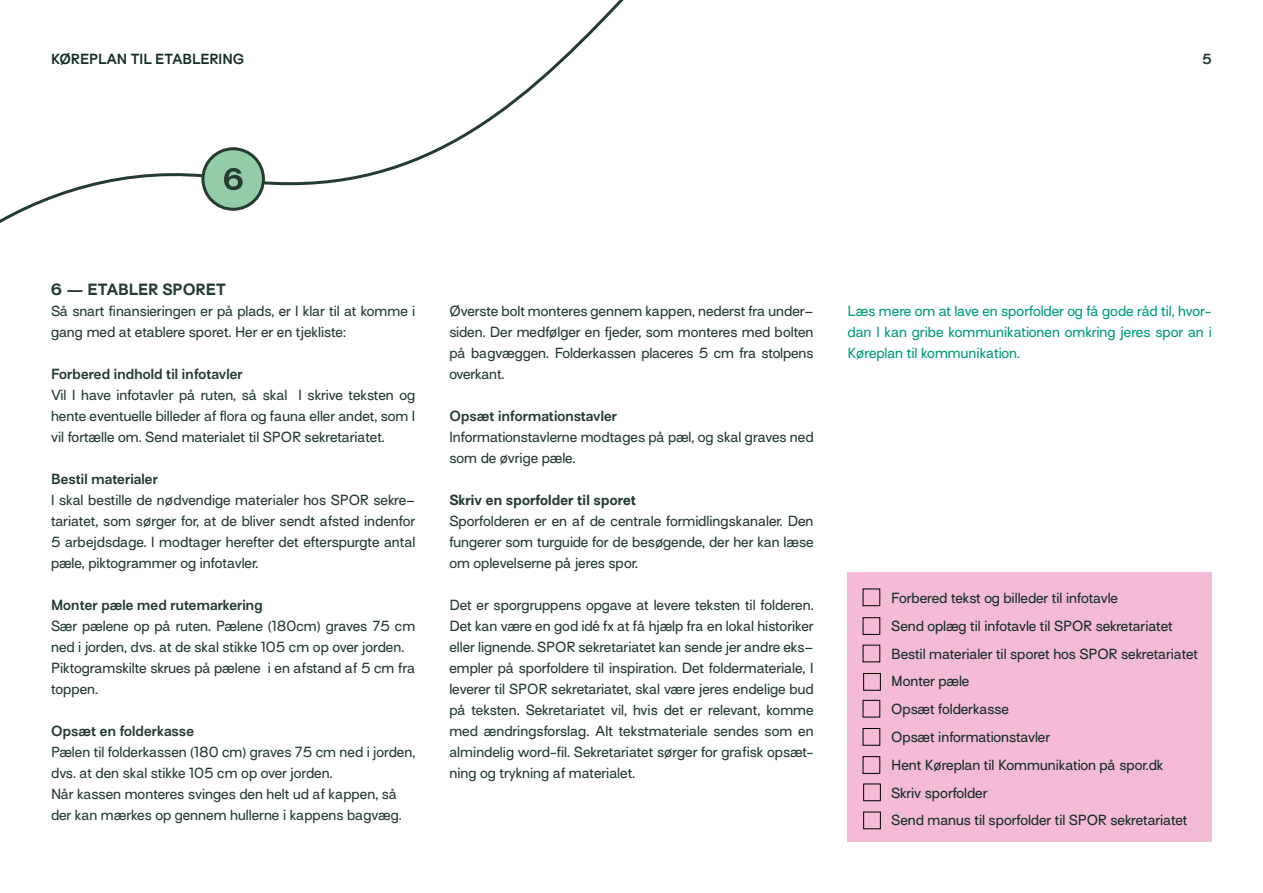
<style>
.page{position:relative;width:1263px;height:893px;background:#fff}
.page>*{position:absolute;margin:0;border:0;box-sizing:border-box;transform-origin:0 0}
.t1{font:700 15px "Surt";letter-spacing:-.01em;color:#243b30}
.t2{font:13.5px/21px "Surt";color:#243b30;text-align:justify}
.t3{font:13.5px/27.8px "Surt";color:#152f23}
.t4{font:13.5px/21px "Surt";color:#009c78;text-align:justify}
.t5{font:600 13.5px "Surt";letter-spacing:.01em;color:#243b30}
.t6{font:700 13.5px "Surt";letter-spacing:.01em;color:#243b30}
.t7{font:600 13.5px "Surt";color:#152f23}
</style>
<div class="page">
<svg style="left:0;top:0;width:624px;height:223px"></svg>
<div style="left:848px;top:573px;width:364px;height:269px;background:#f5bad6"></div>
<div style="left:863px;top:589px;width:17px;height:17px;border:1px solid #000"></div>
<div style="left:863px;top:700px;width:17px;height:17px;border:1px solid #000"></div>
<div style="left:863px;top:617px;width:17px;height:18px;border:1px solid #000"></div>
<div style="left:863px;top:728px;width:17px;height:18px;border:1px solid #000"></div>
<div style="left:863px;top:673px;width:18px;height:18px;border:1px solid #000"></div>
<div style="left:863px;top:784px;width:18px;height:17px;border:1px solid #000"></div>
<div style="left:863px;top:812px;width:18px;height:17px;border:1px solid #000"></div>
<div style="left:863px;top:756px;width:17px;height:18px;border:1px solid #000"></div>
<div style="left:203px;top:149px;width:60px;height:60px;background:#94cca8;border-radius:50%"></div>
<div style="left:201px;top:147px;width:64px;height:64px;border:3px solid #243b30;border-radius:50%"></div>
<svg style="left:224px;top:168px;width:19px;height:22px"></svg>
<p class="t7" style="left:51px;top:50px;width:195px">KØREPLAN TIL ETABLERING</p>
<p class="t5" style="left:1202px;top:50px;width:11px">5</p>
<p class="t1" style="left:51px;top:279px;width:176px">6 — ETABLER SPORET</p>
<p class="t2" style="left:51px;top:302px;width:366px">Så snart finansieringen er på plads, er I klar til at komme i gang med at etablere sporet. Her er en tjekliste:</p>
<p class="t5" style="left:51px;top:365px;width:193px">Forbered indhold til infotavler</p>
<p class="t2" style="left:51px;top:386px;width:366px">Vil I have infotavler på ruten, så skal I skrive teksten og hente eventuelle billeder af flora og fauna eller andet, som I vil fortælle om. Send materialet til SPOR sekretariatet.</p>
<p class="t5" style="left:51px;top:470px;width:108px">Bestil materialer</p>
<p class="t2" style="left:51px;top:491px;width:366px">I skal bestille de nødvendige materialer hos SPOR sekre– tariatet, som sørger for, at de bliver sendt afsted indenfor 5 arbejdsdage. I modtager herefter det efterspurgte antal pæle, piktogrammer og infotavler.</p>
<p class="t5" style="left:51px;top:596px;width:213px">Monter pæle med rutemarkering</p>
<p class="t2" style="left:51px;top:617px;width:366px;text-align:left">Sær pælene op på ruten. Pælene (180cm) graves 75 cm ned i jorden, dvs. at de skal stikke 105 cm op over jorden.<br>Piktogramskilte skrues på pælene i en afstand af 5 cm fra toppen.</p>
<p class="t5" style="left:51px;top:722px;width:144px">Opsæt en folderkasse</p>
<p class="t2" style="left:51px;top:743px;width:366px;text-align:left">Pælen til folderkassen (180 cm) graves 75 cm ned i jorden, dvs. at den skal stikke 105 cm op over jorden.<br>Når kassen monteres svinges den helt ud af kappen, så der kan mærkes op gennem hullerne i kappens bagvæg.</p>
<p class="t2" style="left:449px;top:302px;width:366px">Øverste bolt monteres gennem kappen, nederst fra under– siden. Der medfølger en fjeder, som monteres med bolten på bagvæggen. Folderkassen placeres 5 cm fra stolpens overkant.</p>
<p class="t5" style="left:449px;top:407px;width:169px">Opsæt informationstavler</p>
<p class="t2" style="left:449px;top:428px;width:366px">Informationstavlerne modtages på pæl, og skal graves ned som de øvrige pæle.</p>
<p class="t6" style="left:449px;top:491px;width:188px">Skriv en sporfolder til sporet</p>
<p class="t2" style="left:449px;top:512px;width:366px">Sporfolderen er en af de centrale formidlingskanaler. Den fungerer som turguide for de besøgende, der her kan læse om oplevelserne på jeres spor.</p>
<p class="t2" style="left:449px;top:596px;width:366px">Det er sporgruppens opgave at levere teksten til folderen.<br>Det kan være en god idé fx at få hjælp fra en lokal historiker eller lignende. SPOR sekretariatet kan sende jer andre eks– empler på sporfoldere til inspiration. Det foldermateriale, I leverer til SPOR sekretariatet, skal være jeres endelige bud på teksten. Sekretariatet vil, hvis det er relevant, komme med ændringsforslag. Alt tekstmateriale sendes som en almindelig word-fil. Sekretariatet sørger for grafisk opsæt&shy;ning og trykning af materialet.</p>
<p class="t4" style="left:848px;top:302px;width:366px">Læs mere om at lave en sporfolder og få gode råd til, hvor&shy;dan I kan gribe kommunikationen omkring jeres spor an i Køreplan til kommunikation.</p>
<p class="t3" style="left:891px;top:586px;width:308px">Forbered tekst og billeder til infotavle<br>Send oplæg til infotavle til SPOR sekretariatet Bestil materialer til sporet hos SPOR sekretariatet Monter pæle<br>Opsæt folderkasse<br>Opsæt informationstavler<br>Hent Køreplan til Kommunikation på spor.dk<br>Skriv sporfolder<br>Send manus til sporfolder til SPOR sekretariatet</p>
</div>
